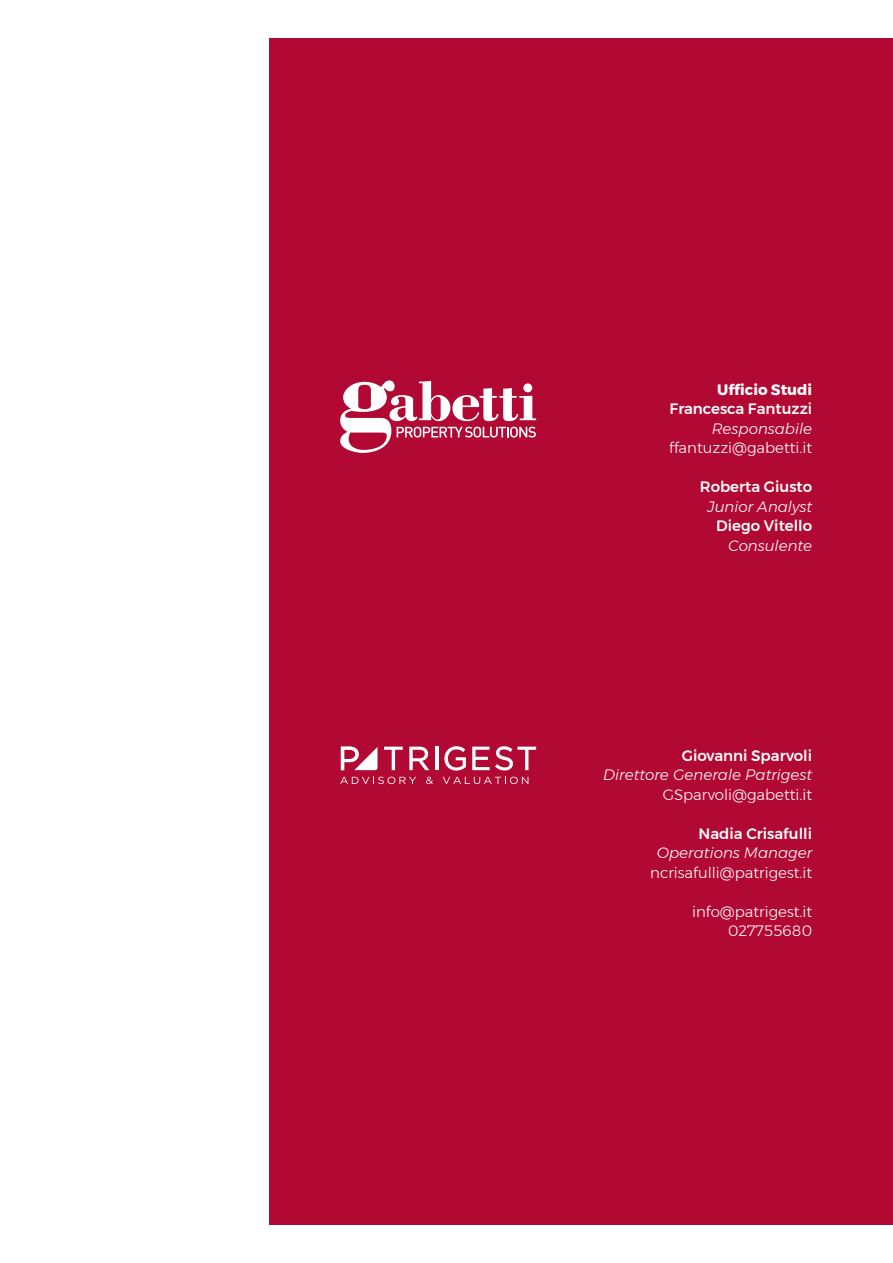
<style>
.page{position:relative;width:893px;height:1263px;background:#fff}
.page>*{position:absolute;margin:0;border:0;box-sizing:border-box;transform-origin:0 0}
.t1{font:300 15px/19.5px "Montserrat";color:#fff;text-align:right}
.t2{font:italic 300 15px "Montserrat";color:#fff}
.t3{font:500 15px "Montserrat";color:#fff}
.t4{font:700 15px "Montserrat";color:#fff}
</style>
<div class="page">
<div style="left:269px;top:38px;width:624px;height:1187px;background:#b10933"></div>
<svg style="left:340px;top:380px;width:196px;height:73px"></svg>
<svg style="left:384px;top:747px;width:19px;height:23px"></svg>
<hr style="left:435px;top:747px;width:3px;height:23px;background:#fff">
<svg style="left:444px;top:746px;width:22px;height:24px"></svg>
<svg style="left:472px;top:746px;width:64px;height:24px"></svg>
<svg style="left:340px;top:777px;width:76px;height:7px"></svg>
<svg style="left:426px;top:777px;width:7px;height:7px"></svg>
<svg style="left:443px;top:777px;width:85px;height:7px"></svg>
<svg style="left:409px;top:747px;width:20px;height:23px"></svg>
<svg style="left:341px;top:747px;width:36px;height:23px"></svg>
<p class="t4" style="left:717px;top:378px;width:97px">Ufficio Studi</p>
<p class="t3" style="left:670px;top:397px;width:144px">Francesca Fantuzzi</p>
<p class="t2" style="left:712px;top:417px;width:102px">Responsabile</p>
<p class="t1" style="left:669px;top:438px;width:144px">ffantuzzi@gabetti.it</p>
<p class="t3" style="left:700px;top:475px;width:114px">Roberta Giusto</p>
<p class="t2" style="left:707px;top:495px;width:106px">Junior Analyst</p>
<p class="t3" style="left:716px;top:514px;width:97px">Diego Vitello</p>
<p class="t2" style="left:728px;top:534px;width:86px">Consulente</p>
<p class="t3" style="left:682px;top:744px;width:132px">Giovanni Sparvoli</p>
<p class="t2" style="left:603px;top:764px;width:210px">Direttore Generale Patrigest</p>
<p class="t1" style="left:663px;top:784px;width:151px">GSparvoli@gabetti.it</p>
<p class="t3" style="left:698px;top:822px;width:115px">Nadia Crisafulli</p>
<p class="t2" style="left:657px;top:842px;width:157px">Operations Manager</p>
<p class="t1" style="left:650px;top:862px;width:163px">ncrisafulli@patrigest.it</p>
<p class="t1" style="left:692px;top:901px;width:121px">info@patrigest.it<br>027755680</p>
</div>
